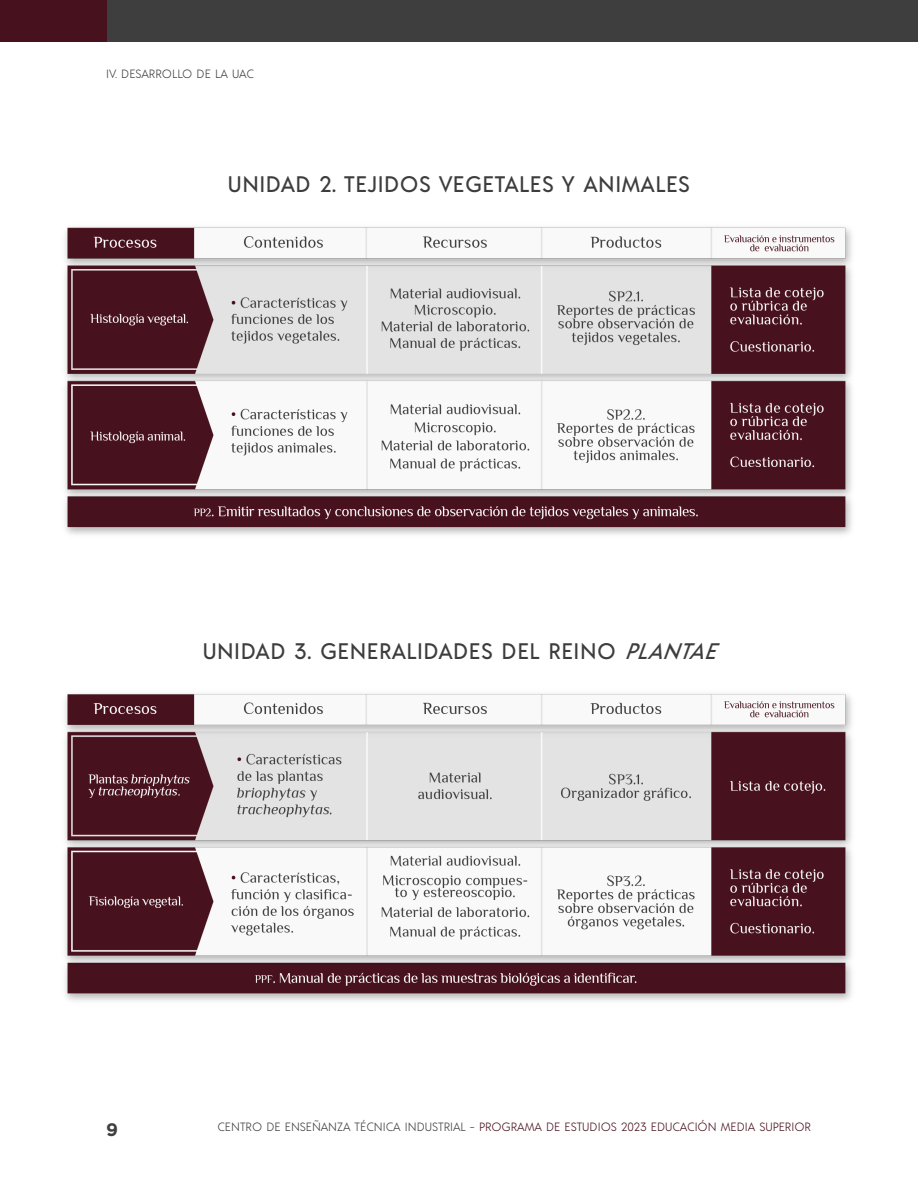
<style>
.page{position:relative;width:918px;height:1188px;background:#fff}
.page>*{position:absolute;margin:0;border:0;box-sizing:border-box;transform-origin:0 0}
.t1{font:500 22.5px "Acre";letter-spacing:.025em;color:#3d3d3d}
.t2{font:700 18px "Gotham";color:#3e3e3e}
.t3{font:300 12px "Acre";color:#47111e}
.t4{font:300 12px "Acre";color:#3e3e3e}
.s1{font-style:italic}
.s2{color:#3e3e3e}
</style>
<div class="page">
<div style="left:107px;top:0;width:811px;height:42px;background:#3e3e3e"></div>
<div style="left:0;top:0;width:107px;height:42px;background:#47111e"></div>
<img style="left:65px;top:227px;width:787px;height:308px">
<img style="left:65px;top:693px;width:787px;height:308px">
<p class="t4" style="left:106px;top:65px;width:149px">IV. DESARROLLO DE LA UAC</p>
<h1 class="t1" style="left:228px;top:169px;width:464px">UNIDAD 2. TEJIDOS VEGETALES Y ANIMALES</h1>
<h1 class="t1" style="left:203px;top:635px;width:524px">UNIDAD 3. GENERALIDADES DEL REINO <span class="s1">PLANTAE</span></h1>
<h2 class="t2" style="left:106px;top:1117px;width:13px">9</h2>
<p class="t3" style="left:217px;top:1119px;width:595px"><span class="s2">CENTRO DE ENSEÑANZA TÉCNICA INDUSTRIAL -</span> PROGRAMA DE ESTUDIOS 2023 EDUCACIÓN MEDIA SUPERIOR</p>
</div>
